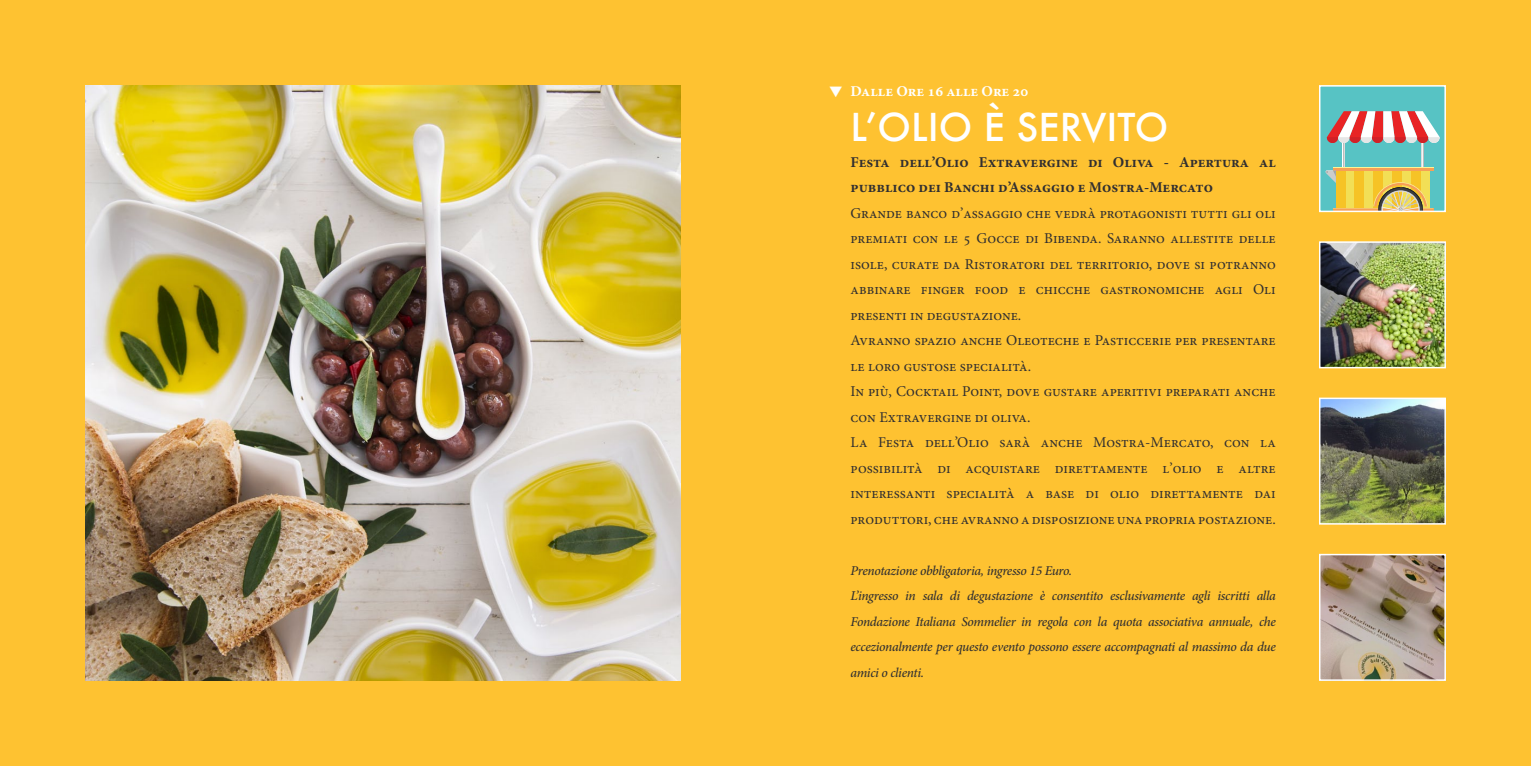
<style>
.page{position:relative;width:1531px;height:766px;background:#fff}
.page>*{position:absolute;margin:0;border:0;box-sizing:border-box;transform-origin:0 0}
.TESTO{font:500 37.5px "Futura";color:#fff}
.TESTO-2{font:15px/25.5px "Minion Pro";color:#312f30;text-align:justify}
.TESTO-3{font:700 15px/25.5px "Minion Pro";color:#312f30}
.TESTO-4{font:700 15px "Minion Pro";color:#fff}
.Modalità_di_partecip{font:italic 500 13.5px/25.5px "Minion Pro";letter-spacing:-.03em;color:#312f30;text-align:justify}
</style>
<div class="page">
<div style="left:0;top:0;width:1531px;height:765px;background:#fec231"></div>
<img style="left:1322px;top:244px;width:121px;height:121px">
<div style="left:1319px;top:241px;width:127px;height:127px;border:2px solid #fff"></div>
<div style="left:1319px;top:86px;width:126px;height:125px;background:#57c3c4"></div>
<svg style="left:1325px;top:111px;width:114px;height:98px"></svg>
<div style="left:1319px;top:85px;width:127px;height:127px;border:2px solid #fff"></div>
<img style="left:1322px;top:556px;width:121px;height:121px">
<div style="left:1319px;top:553px;width:127px;height:127px;border:2px solid #fff"></div>
<img style="left:1322px;top:400px;width:121px;height:121px">
<div style="left:1319px;top:397px;width:127px;height:127px;border:2px solid #fff"></div>
<img style="left:85px;top:85px;width:595px;height:595px">
<p class="TESTO-4" style="left:850px;top:81px;width:179px">Dalle Ore 16 alle Ore 20</p>
<p class="TESTO" style="left:850px;top:101px;width:319px">L’OLIO È SERVITO</p>
<p class="TESTO-3" style="left:850px;top:149px;width:427px">Festa dell’Olio Extravergine di Oliva - Apertura al pubblico dei Banchi d’Assaggio e Mostra-Mercato</p>
<p class="TESTO-2" style="left:850px;top:200px;width:427px">Grande banco d’assaggio che vedrà protagonisti tutti gli oli premiati con le 5 Gocce di Bibenda. Saranno allestite delle isole, curate da Ristoratori del territorio, dove si potranno abbinare finger food e chicche gastronomiche agli Oli presenti in degustazione.</p>
<p class="TESTO-2" style="left:850px;top:327px;width:427px">Avranno spazio anche Oleoteche e Pasticcerie per presentare le loro gustose specialità.</p>
<p class="TESTO-2" style="left:850px;top:378px;width:427px">In più, Cocktail Point, dove gustare aperitivi preparati anche con Extravergine di oliva.</p>
<p class="TESTO-2" style="left:850px;top:429px;width:427px">La Festa dell’Olio sarà anche Mostra-Mercato, con la possibilità di acquistare direttamente l’olio e altre interessanti specialità a base di olio direttamente dai produttori, che avranno a disposizione una propria postazione.</p>
<p class="Modalità_di_partecip" style="left:850px;top:557px;width:223px">Prenotazione obbligatoria, ingresso 15 Euro.</p>
<p class="Modalità_di_partecip" style="left:850px;top:583px;width:427px">L’ingresso in sala di degustazione è consentito esclusivamente agli iscritti alla Fondazione Italiana Sommelier in regola con la quota associativa annuale, che eccezionalmente per questo evento possono essere accompagnati al massimo da due amici o clienti.</p>
</div>
